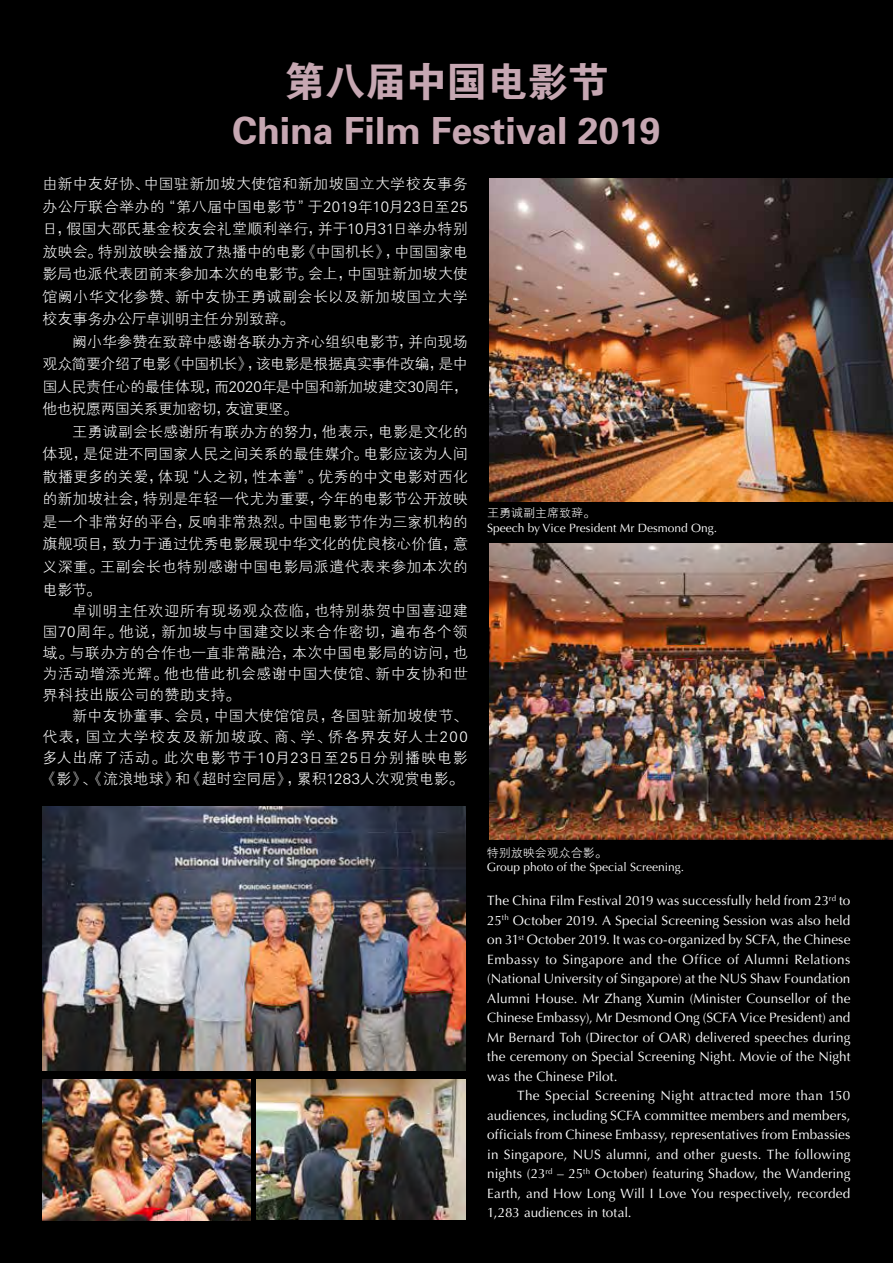
<style>
.page{position:relative;width:893px;height:1263px;background:#000}
.page>*{position:absolute;margin:0;border:0;box-sizing:border-box;transform-origin:0 0}
.t1{font:40.95px "FZDHTJW GB1 0";letter-spacing:-.01em;color:#c6a7b2}
.t2{font:37.35px "FZDHTJW GB1 0";color:#c6a7b2}
.t3{font:15px/22.5px "FZXH1 JW GB1 0";letter-spacing:.01em;color:#fff;text-align:justify}
.t4{font:13.5px/19.5px "Optima LT Std";letter-spacing:.005em;color:#fff;text-align:justify}
.t5{font:12px "Optima LT Std";color:#fff}
.t6{font:12px "FZXH1 JW GB1 0";color:#fff}
</style>
<div class="page">
<img style="left:489px;top:179px;width:404px;height:323px">
<img style="left:489px;top:543px;width:404px;height:297px">
<img style="left:43px;top:1080px;width:208px;height:140px">
<img style="left:43px;top:806px;width:422px;height:264px">
<img style="left:257px;top:1079px;width:208px;height:140px">
<h1 class="t1" style="left:284px;top:59px;width:326px">第八届中国电影节</h1>
<h2 class="t2" style="left:232px;top:111px;width:430px">China Film Festival 2019</h2>
<p class="t3" style="left:43px;top:173px;width:427px">由新中友好协、中国驻新加坡大使馆和新加坡国立大学校友事务办公厅联合举办的“第八届中国电影节”于2019年10月23日至25日，假国大邵氏基金校友会礼堂顺利举行，并于10月31日举办特别放映会。特别放映会播放了热播中的电影《中国机长》，中国国家电影局也派代表团前来参加本次的电影节。会上，中国驻新加坡大使馆阙小华文化参赞、新中友协王勇诚副会长以及新加坡国立大学校友事务办公厅卓训明主任分别致辞。</p>
<p class="t3" style="left:43px;top:331px;width:427px;text-indent:30px">阙小华参赞在致辞中感谢各联办方齐心组织电影节，并向现场观众简要介绍了电影《中国机长》，该电影是根据真实事件改编，是中国人民责任心的最佳体现，而2020年是中国和新加坡建交30周年，他也祝愿两国关系更加密切，友谊更坚。</p>
<p class="t3" style="left:43px;top:421px;width:427px;text-indent:30px">王勇诚副会长感谢所有联办方的努力，他表示，电影是文化的体现，是促进不同国家人民之间关系的最佳媒介。电影应该为人间散播更多的关爱，体现“人之初，性本善”。优秀的中文电影对西化的新加坡社会，特别是年轻一代尤为重要，今年的电影节公开放映是一个非常好的平台，反响非常热烈。中国电影节作为三家机构的旗舰项目，致力于通过优秀电影展现中华文化的优良核心价值，意义深重。王副会长也特别感谢中国电影局派遣代表来参加本次的电影节。</p>
<p class="t3" style="left:43px;top:600px;width:427px;line-height:21px;text-indent:30px">卓训明主任欢迎所有现场观众莅临，也特别恭贺中国喜迎建国70周年。他说，新加坡与中国建交以来合作密切，遍布各个领域。与联办方的合作也一直非常融洽，本次中国电影局的访问，也为活动增添光辉。他也借此机会感谢中国大使馆、新中友协和世界科技出版公司的赞助支持。</p>
<p class="t3" style="left:43px;top:705px;width:427px;line-height:21px;text-indent:30px">新中友协董事、会员，中国大使馆馆员，各国驻新加坡使节、代表，国立大学校友及新加坡政、商、学、侨各界友好人士200多人出席了活动。此次电影节于10月23日至25日分别播映电影《影》、《流浪地球》和《超时空同居》，累积1283人次观赏电影。</p>
<p class="t6" style="left:487px;top:507px;width:109px">王勇诚副主席致辞。</p>
<p class="t5" style="left:487px;top:521px;width:231px">Speech by Vice President Mr Desmond Ong.</p>
<p class="t6" style="left:487px;top:846px;width:121px">特别放映会观众合影。</p>
<p class="t5" style="left:487px;top:860px;width:199px">Group photo of the Special Screening.</p>
<p class="t4" style="left:487px;top:891px;width:365px">The China Film Festival 2019 was successfully held from 23<sup>rd</sup> to 25<sup>th</sup> October 2019. A Special Screening Session was also held on 31<sup>st</sup> October 2019. It was co-organized by SCFA, the Chinese Embassy to Singapore and the Office of Alumni Relations (National University of Singapore) at the NUS Shaw Foundation Alumni House. Mr Zhang Xumin (Minister Counsellor of the Chinese Embassy), Mr Desmond Ong (SCFA Vice President) and Mr Bernard Toh (Director of OAR) delivered speeches during the ceremony on Special Screening Night. Movie of the Night was the Chinese Pilot.</p>
<p class="t4" style="left:487px;top:1086px;width:365px;text-indent:30px">The Special Screening Night attracted more than 150 audiences, including SCFA committee members and members, officials from Chinese Embassy, representatives from Embassies in Singapore, NUS alumni, and other guests. The following nights (23<sup>rd</sup> – 25<sup>th</sup> October) featuring Shadow, the Wandering Earth, and How Long Will I Love You respectively, recorded 1,283 audiences in total.</p>
</div>
